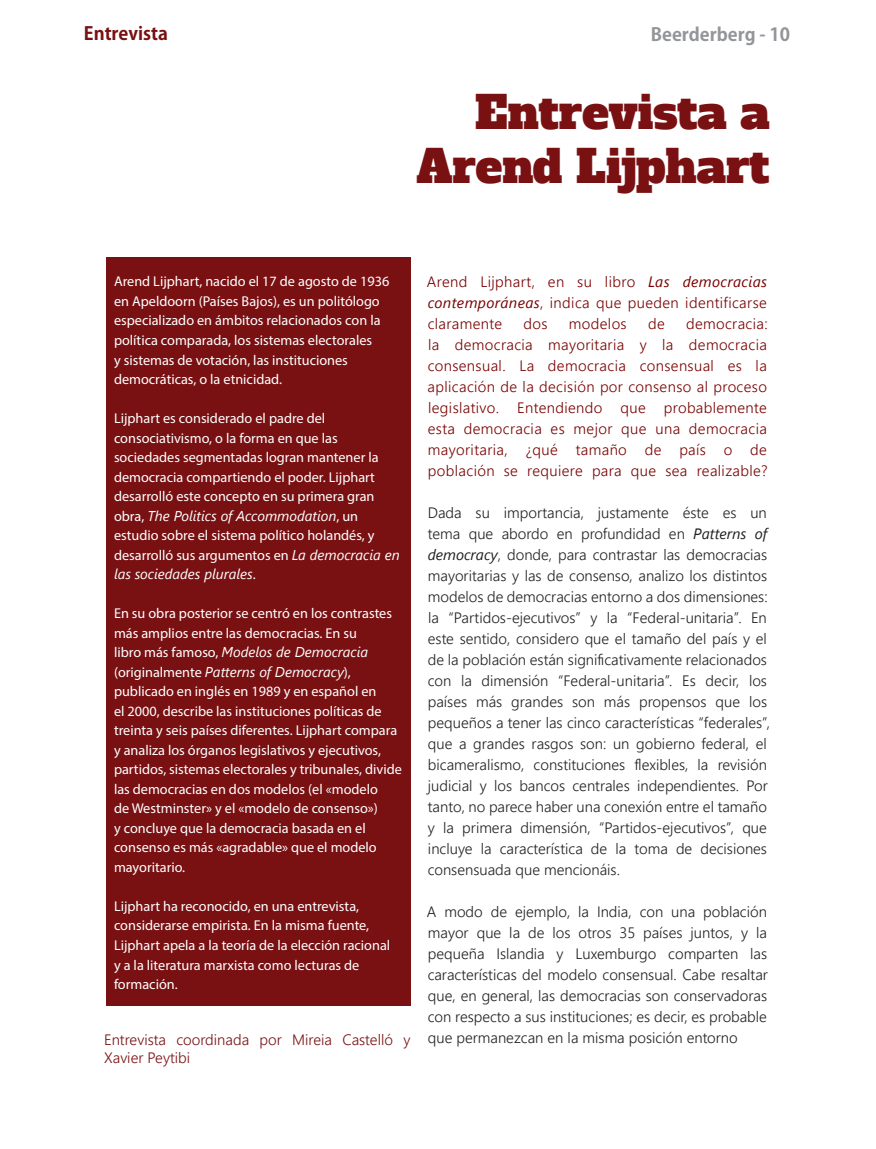
<style>
.page{position:relative;width:876px;height:1149px;background:#fff}
.page>*{position:absolute;margin:0;border:0;box-sizing:border-box;transform-origin:0 0}
.Titulo{font:45px "Alfa Slab One";color:#791113}
.t1{font:700 18px "Koz Go Pro";color:#939598}
.t2{font:700 18px "Koz Go Pro";color:#791113}
.t3{font:300 15px/21px "Segoe UI";color:#231f20}
.t4{font:300 15px/21px "Segoe UI";letter-spacing:.025em;color:#780000;text-align:justify}
.t5{font:300 15px "Segoe UI";color:#791113}
.t6{font:14.25px/19.5px "Myriad Pro";color:#fff}
.s1{font-family:"Segoe UI";font-style:italic}
.s2{font-weight:400;font-style:italic}
</style>
<div class="page">
<div style="left:106px;top:257px;width:304px;height:748px;background:#791113"></div>
<p class="t2" style="left:84px;top:22px;width:86px">Entrevista</p>
<p class="t1" style="left:651px;top:23px;width:141px">Beerderberg - 10</p>
<p class="Titulo" style="left:475px;top:82px;width:296px">Entrevista a</p>
<p class="Titulo" style="left:416px;top:136px;width:355px">Arend Lijphart</p>
<p class="t6" style="left:114px;top:271px;width:277px">Arend Lijphart, nacido el 17 de agosto de 1936 en Apeldoorn (Países Bajos), es un politólogo especializado en ámbitos relacionados con la política comparada, los sistemas electorales<br>y sistemas de votación, las instituciones democráticas, o la etnicidad.</p>
<p class="t6" style="left:114px;top:408px;width:287px">Lijphart es considerado el padre del consociativismo, o la forma en que las sociedades segmentadas logran mantener la democracia compartiendo el poder. Lijphart desarrolló este concepto en su primera gran obra, <span class="s1">The Politics of Accommodation</span>, un estudio sobre el sistema político holandés, y desarrolló sus argumentos en <span class="s1">La democracia en las sociedades plurales</span>.</p>
<p class="t6" style="left:114px;top:603px;width:289px">En su obra posterior se centró en los contrastes más amplios entre las democracias. En su<br>libro más famoso, <span class="s1">Modelos de Democracia </span>(originalmente <span class="s1">Patterns of Democracy</span>), publicado en inglés en 1989 y en español en<br>el 2000, describe las instituciones políticas de treinta y seis países diferentes. Lijphart compara y analiza los órganos legislativos y ejecutivos, partidos, sistemas electorales y tribunales, divide las democracias en dos modelos (el «modelo<br>de Westminster» y el «modelo de consenso»)<br>y concluye que la democracia basada en el consenso es más «agradable» que el modelo mayoritario.</p>
<p class="t6" style="left:114px;top:895px;width:278px">Lijphart ha reconocido, en una entrevista, considerarse empirista. En la misma fuente, Lijphart apela a la teoría de la elección racional y a la literatura marxista como lecturas de formación.</p>
<p class="t4" style="left:427px;top:270px;width:342px">Arend Lijphart, en su libro <span class="s2">Las democracias contemporáneas</span>, indica que pueden identificarse claramente</p>
<p class="t4" style="left:428px;top:312px;width:342px;text-indent:258px">democracia: la democracia mayoritaria y la democracia consensual. La democracia consensual es la aplicación de la decisión por consenso al proceso legislativo. Entendiendo que probablemente esta democracia es mejor que una democracia mayoritaria, ¿qué tamaño de país o de población se requiere para que sea realizable?</p>
<p class="t3" style="left:428px;top:501px;width:344px">Dada su importancia, justamente éste es un tema que abordo en profundidad en <span class="s2">Patterns of democracy</span>, donde, para contrastar las democracias mayoritarias y las de consenso, analizo los distintos modelos de democracias entorno a dos dimensiones: la “Partidos-ejecutivos” y la “Federal-unitaria”. En este sentido, considero que el tamaño del país y el de la población están significativamente relacionados con la dimensión “Federal-unitaria”. Es decir, los países más grandes son más propensos que los pequeños a tener las cinco características “federales”, que a grandes rasgos son: un gobierno federal, el bicameralismo, constituciones flexibles, la revisión judicial y los bancos centrales independientes. Por tanto, no parece haber una conexión entre el tamaño y la primera dimensión, “Partidos-ejecutivos”, que incluye la característica de la toma de decisiones consensuada que mencionáis.</p>
<p class="t3" style="left:427px;top:900px;width:342px;text-align:justify">A modo de ejemplo, la India, con una población mayor que la de los otros 35 países juntos, y la pequeña Islandia y Luxemburgo comparten las características del modelo consensual. Cabe resaltar que, en general, las democracias son conservadoras con respecto a sus instituciones; es decir, es probable</p>
<p class="t4" style="left:524px;top:312px;width:26px">dos</p>
<p class="t4" style="left:569px;top:312px;width:59px">modelos</p>
<p class="t4" style="left:648px;top:312px;width:18px">de</p>
<p class="t5" style="left:104px;top:1027px;width:308px">Entrevista coordinada por Mireia Castelló y</p>
<p class="t3" style="left:428px;top:1026px;width:311px">que permanezcan en la misma posición entorno</p>
<p class="t5" style="left:104px;top:1045px;width:87px">Xavier Peytibi</p>
</div>
